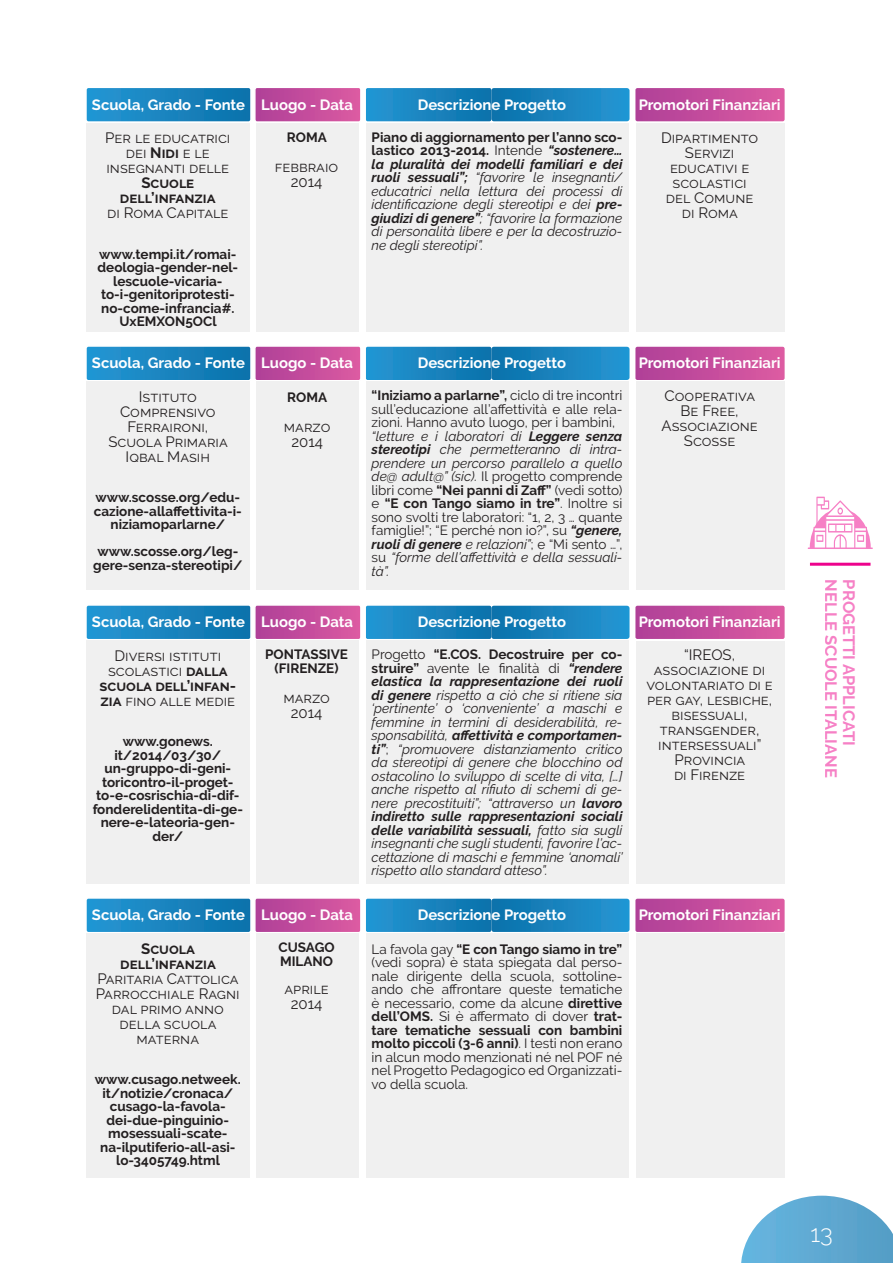
<style>
.page{position:relative;width:893px;height:1263px;background:#fff}
.page>*{position:absolute;margin:0;border:0;box-sizing:border-box;transform-origin:0 0}
.t1{font:300 24px "Raleway";color:#fff}
.t2{font:700 16.5px "Raleway";color:#ed028c}
.t3{font:15px/15px "Raleway";color:#231f20;text-align:center}
.t4{font:700 15px/15px "Raleway";color:#231f20;text-align:center}
.t5{font:700 14.85px "Raleway";color:#fff}
.t6{font:italic 13.5px/13.5px "Raleway";color:#231f20;text-align:justify}
.t7{font:13.5px/13.5px "Raleway";color:#231f20}
.t8{font:700 13.5px/13.5px "Raleway";color:#231f20;text-align:center}
.s1{font-weight:700;font-style:normal}
.s2{font-style:normal}
.s3{font-weight:700}
.s4{font-style:italic}
.s5{font-weight:700;font-style:italic}
</style>
<div class="page">
<svg style="left:741px;top:1196px;width:152px;height:67px"></svg>
<hr style="left:810px;top:563px;width:60px;height:3px;background:#ed028c">
<svg style="left:808px;top:497px;width:65px;height:52px"></svg>
<div style="left:87px;top:123px;width:163px;height:209px;background:#f0f0f0"></div>
<div style="left:366px;top:123px;width:129px;height:209px;background:#f0f0f0"></div>
<div style="left:487px;top:123px;width:141px;height:209px;background:#f0f0f0"></div>
<div style="left:256px;top:123px;width:103px;height:209px;background:#f0f0f0"></div>
<svg style="left:86px;top:88px;width:699px;height:34px;background:#6076b5"></svg>
<div style="left:636px;top:123px;width:148px;height:209px;background:#f0f0f0"></div>
<div style="left:87px;top:381px;width:163px;height:209px;background:#f0f0f0"></div>
<div style="left:366px;top:381px;width:129px;height:209px;background:#f0f0f0"></div>
<div style="left:487px;top:381px;width:141px;height:209px;background:#f0f0f0"></div>
<div style="left:256px;top:381px;width:103px;height:209px;background:#f0f0f0"></div>
<svg style="left:86px;top:346px;width:699px;height:36px;background:#697eb9"></svg>
<div style="left:636px;top:382px;width:148px;height:208px;background:#f0f0f0"></div>
<div style="left:87px;top:640px;width:163px;height:243px;background:#f0f0f0"></div>
<div style="left:366px;top:640px;width:129px;height:243px;background:#f0f0f0"></div>
<div style="left:487px;top:640px;width:141px;height:243px;background:#f0f0f0"></div>
<div style="left:256px;top:640px;width:103px;height:243px;background:#f0f0f0"></div>
<svg style="left:86px;top:605px;width:699px;height:36px;background:#687db9"></svg>
<div style="left:636px;top:640px;width:148px;height:243px;background:#f0f0f0"></div>
<div style="left:87px;top:933px;width:163px;height:245px;background:#f0f0f0"></div>
<div style="left:366px;top:933px;width:129px;height:245px;background:#f0f0f0"></div>
<div style="left:487px;top:933px;width:141px;height:245px;background:#f0f0f0"></div>
<div style="left:256px;top:933px;width:103px;height:245px;background:#f0f0f0"></div>
<svg style="left:86px;top:898px;width:699px;height:36px;background:#687db9"></svg>
<div style="left:636px;top:933px;width:148px;height:245px;background:#f0f0f0"></div>
<p class="t5" style="left:92px;top:96px;width:263px">Scuola, Grado - Fonte Luogo - Data</p>
<p class="t5" style="left:418px;top:96px;width:150px">Descrizione Progetto</p>
<p class="t5" style="left:639px;top:96px;width:143px">Promotori Finanziari</p>
<p class="t3" style="left:661px;top:130px;width:99px">Dipartimento<br>Servizi educativi e scolastici del Comune di Roma</p>
<p class="t6" style="left:372px;top:130px;width:252px"><span class="s1">Piano di aggiornamento per l’anno sco&shy;lastico 2013-2014.</span> <span class="s2">Intende</span> <span class="s3">“sostenere… la pluralità dei modelli familiari e dei ruoli sessuali”;</span> “favorire le insegnanti/ educatrici nella lettura dei processi di identificazione degli stereotipi e dei <span class="s3">pre&shy;giudizi di genere”</span>; “favorire la formazione di personalità libere e per la decostruzio&shy;ne degli stereotipi”.</p>
<p class="t8" style="left:287px;top:130px;width:41px">ROMA</p>
<p class="t3" style="left:275px;top:159px;width:65px">febbraio<br>2014</p>
<p class="t3" style="left:105px;top:130px;width:127px">Per le educatrici dei <span class="s3">Nidi</span> e le insegnanti delle</p>
<p class="t4" style="left:120px;top:175px;width:97px">Scuole dell’infanzia</p>
<p class="t3" style="left:107px;top:205px;width:123px">di Roma Capitale</p>
<p class="t8" style="left:98px;top:247px;width:142px">www.tempi.it/romai&shy;deologia-gender-nel&shy;lescuole-vicaria&shy;to-i-genitoriprotesti&shy;no-come-infrancia#.<br>UxEMXON5OCl</p>
<p class="t5" style="left:92px;top:355px;width:263px">Scuola, Grado - Fonte Luogo - Data</p>
<p class="t5" style="left:418px;top:355px;width:150px">Descrizione Progetto</p>
<p class="t5" style="left:639px;top:355px;width:143px">Promotori Finanziari</p>
<p class="t3" style="left:661px;top:388px;width:98px">Cooperativa<br>Be Free,<br>Associazione<br>Scosse</p>
<p class="t7" style="left:372px;top:389px;width:252px"><span class="s3">“Iniziamo a parlarne”,</span> ciclo di tre incontri sull’educazione all’affettività e alle rela&shy;zioni. Hanno avuto luogo, per i bambini, <span class="s4">“letture e i laboratori di</span> <span class="s5">Leggere senza stereotipi</span> <span class="s4">che permetteranno di intra&shy;prendere un percorso parallelo a quello de@ adult@” (sic).</span> Il progetto comprende libri come <span class="s3">“Nei panni di Zaff”</span> (vedi sotto) e <span class="s3">“E con Tango siamo in tre”</span>. Inoltre si sono svolti tre laboratori: “1, 2, 3 … quante famiglie!”; “E perché non io?”, su <span class="s5">“genere, ruoli di genere</span> <span class="s4">e relazioni”</span>; e “Mi sento …”, su <span class="s4">“forme dell’affettività e della sessuali&shy;tà”.</span></p>
<p class="t3" style="left:108px;top:389px;width:121px">Istituto<br>Comprensivo<br>Ferraironi,<br>Scuola Primaria<br>Iqbal Masih</p>
<p class="t8" style="left:94px;top:491px;width:150px">www.scosse.org/edu&shy;cazione-allaffettivita-i&shy;niziamoparlarne/</p>
<p class="t8" style="left:93px;top:545px;width:151px">www.scosse.org/leg&shy;gere-senza-stereotipi/</p>
<p class="t8" style="left:287px;top:390px;width:41px">ROMA</p>
<p class="t3" style="left:284px;top:419px;width:48px">marzo<br>2014</p>
<p class="t5" style="left:92px;top:614px;width:263px">Scuola, Grado - Fonte Luogo - Data</p>
<p class="t5" style="left:418px;top:614px;width:150px">Descrizione Progetto</p>
<p class="t5" style="left:639px;top:614px;width:143px">Promotori Finanziari</p>
<p class="t3" style="left:646px;top:647px;width:128px">“IREOS, associazione di volontariato di e per gay, lesbiche, bisessuali, transgender, intersessuali”<br>Provincia<br>di Firenze</p>
<p class="t6" style="left:372px;top:648px;width:253px"><span class="s2">Progetto</span> <span class="s1">“E.COS. Decostruire per co&shy;struire”</span> <span class="s2">avente le finalità di</span> <span class="s3">“rendere elastica la rappresentazione dei ruoli di genere</span> rispetto a ciò che si ritiene sia ‘pertinente’ o ‘conveniente’ a maschi e femmine in termini di desiderabilità, re&shy;sponsabilità, <span class="s3">affettività e comportamen&shy;ti”</span><span class="s2">;</span> “promuovere distanziamento critico da stereotipi di genere che blocchino od ostacolino lo sviluppo di scelte di vita, […] anche rispetto al rifiuto di schemi di ge&shy;nere precostituiti”; “attraverso un <span class="s3">lavoro indiretto sulle rappresentazioni sociali delle variabilità sessuali,</span> fatto sia sugli insegnanti che sugli studenti, favorire l’ac&shy;cettazione di maschi e femmine ‘anomali’ rispetto allo standard atteso”.</p>
<p class="t8" style="left:265px;top:648px;width:84px">PONTASSIVE (FIRENZE)</p>
<p class="t3" style="left:283px;top:690px;width:48px">marzo<br>2014</p>
<p class="t3" style="left:100px;top:648px;width:138px">Diversi istituti scolastici <span class="s3">dalla scuola dell’infan&shy;zia</span> fino alle medie</p>
<p class="t8" style="left:93px;top:735px;width:152px">www.gonews. it/2014/03/30/ un-gruppo-di-geni&shy;toricontro-il-proget&shy;to-e-cosrischia-di-dif&shy;fonderelidentita-di-ge&shy;nere-e-lateoria-gen&shy;der/</p>
<p class="t5" style="left:92px;top:907px;width:263px">Scuola, Grado - Fonte Luogo - Data</p>
<p class="t5" style="left:418px;top:907px;width:150px">Descrizione Progetto</p>
<p class="t5" style="left:639px;top:907px;width:143px">Promotori Finanziari</p>
<p class="t4" style="left:120px;top:941px;width:97px">Scuola dell’infanzia</p>
<p class="t3" style="left:96px;top:971px;width:145px">Paritaria Cattolica<br>Parrocchiale Ragni dal primo anno della scuola materna</p>
<p class="t8" style="left:95px;top:1073px;width:147px">www.cusago.netweek. it/notizie/cronaca/ cusago-la-favola&shy;dei-due-pinguinio&shy;mosessuali-scate&shy;na-ilputiferio-all-asi&shy;lo-3405749.html</p>
<p class="t8" style="left:278px;top:941px;width:58px;text-align:left">CUSAGO<br>MILANO</p>
<p class="t3" style="left:284px;top:981px;width:46px">aprile<br>2014</p>
<p class="t7" style="left:372px;top:942px;width:252px;text-align:justify">La favola gay <span class="s3">“E con Tango siamo in tre” </span>(vedi sopra) è stata spiegata dal perso&shy;nale dirigente della scuola, sottoline&shy;ando che affrontare queste tematiche è necessario, come da alcune <span class="s3">direttive dell’OMS.</span> Si è affermato di dover <span class="s3">trat&shy;tare tematiche sessuali con bambini molto piccoli (3-6 anni)</span>. I testi non erano in alcun modo menzionati né nel POF né nel Progetto Pedagogico ed Organizzati&shy;vo della scuola.</p>
<p class="t2" style="left:840px;top:579px;width:200px;rotate:90deg">NELLE SCUOLE ITALIANE</p>
<p class="t2" style="left:858px;top:579px;width:168px;rotate:90deg">PROGETTI APPLICATI</p>
<h1 class="t1" style="left:810px;top:1219px;width:24px">13</h1>
</div>
